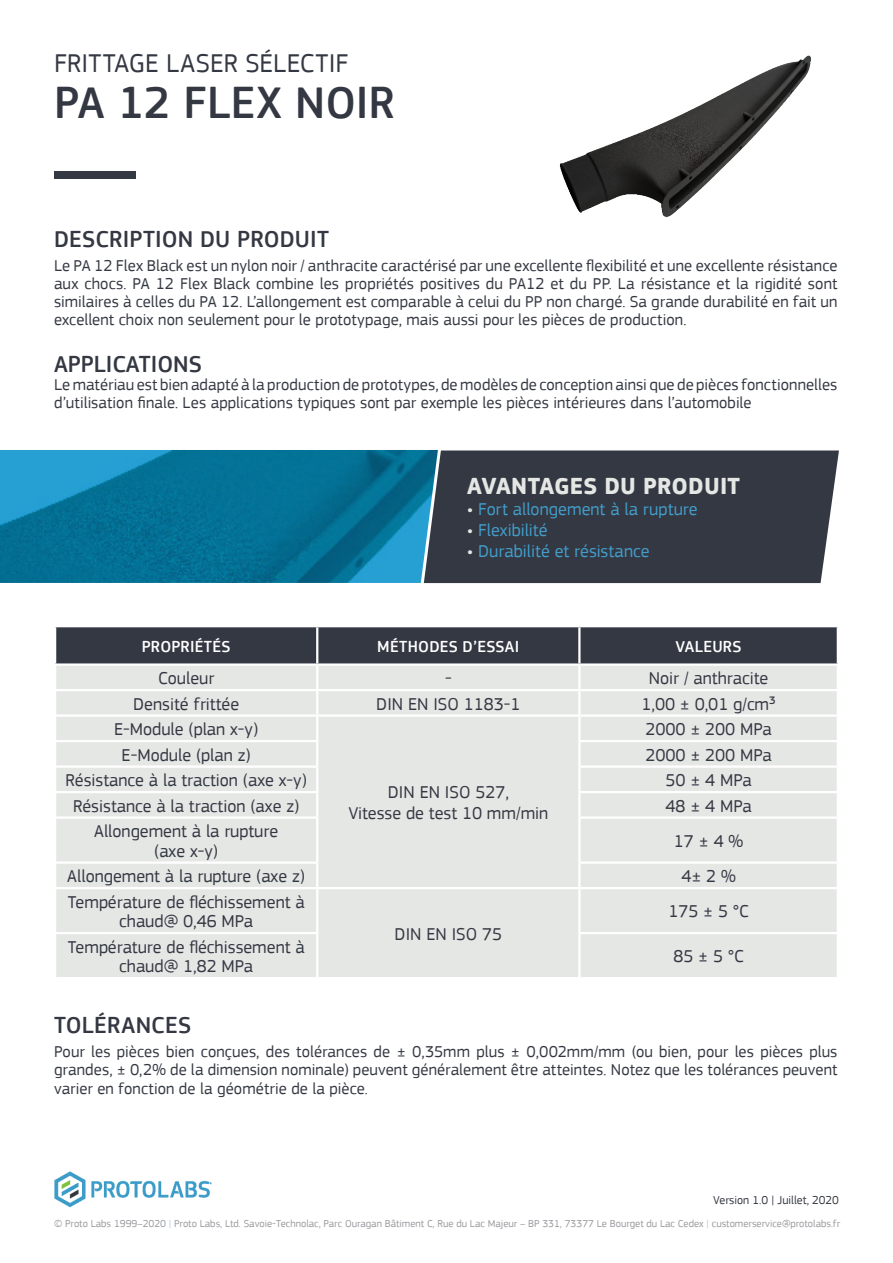
<style>
.page{position:relative;width:893px;height:1263px;background:#fff}
.page>*{position:absolute;margin:0;border:0;box-sizing:border-box;transform-origin:0 0}
.t1{font:500 46.5px "PF Square Sans Pro";color:#343842}
.t2{font:27px "PF Square Sans Pro";letter-spacing:.005em;color:#343842}
.t3{font:500 24px "PF Square Sans Pro";letter-spacing:.005em;color:#343842}
.t4{font:700 24px "PF Square Sans Pro";letter-spacing:.005em;color:#e5e7e5}
.t5{font:18px/19.5px "PF Square Sans Pro";color:#343842;text-align:center}
.t6{font:18px "PF Square Sans Pro";letter-spacing:.005em;color:#429dca}
.t7{font:16.5px/18px "PF Square Sans Pro";letter-spacing:.01em;color:#343842;text-align:justify}
.t8{font:500 16.5px "PF Square Sans Pro";letter-spacing:.02em;color:#fff}
.t9{font:12px "PF Square Sans Pro";color:#343842}
.t10{font:10.5px "PF Square Sans Pro";color:#9a9ba0}
.s1{font-weight:500;color:#e5e7e5}
.s2{color:#a0cee4}
</style>
<div class="page">
<img style="left:560px;top:55px;width:251px;height:162px">
<div style="left:54px;top:171px;width:81px;height:7px;background:#343842"></div>
<img style="left:54px;top:1171px;width:157px;height:36px">
<div style="left:443px;top:450px;width:396px;height:133px;background:#343842"></div>
<svg style="left:0;top:450px;width:443px;height:134px;background:#0d779d"></svg>
<div style="left:56px;top:627px;width:781px;height:36px;background:#343842"></div>
<div style="left:56px;top:666px;width:781px;height:311px;background:#e5e7e5"></div>
<hr style="left:316px;top:627px;width:2px;height:36px;background:#fff">
<hr style="left:578px;top:627px;width:2px;height:36px;background:#fff">
<hr style="left:316px;top:666px;width:2px;height:23px;background:#fff">
<hr style="left:578px;top:666px;width:2px;height:23px;background:#fff">
<hr style="left:54px;top:689px;width:263px;height:2px;background:#fff">
<hr style="left:317px;top:689px;width:262px;height:2px;background:#fff">
<hr style="left:316px;top:691px;width:2px;height:23px;background:#fff">
<hr style="left:579px;top:689px;width:260px;height:2px;background:#fff">
<hr style="left:578px;top:691px;width:2px;height:23px;background:#fff">
<hr style="left:54px;top:714px;width:263px;height:3px;background:#fff">
<hr style="left:317px;top:714px;width:262px;height:3px;background:#fff">
<hr style="left:316px;top:717px;width:2px;height:23px;background:#fff">
<hr style="left:579px;top:714px;width:260px;height:3px;background:#fff">
<hr style="left:578px;top:717px;width:2px;height:23px;background:#fff">
<hr style="left:54px;top:740px;width:264px;height:2px;background:#fff">
<hr style="left:316px;top:742px;width:2px;height:23px;background:#fff">
<hr style="left:578px;top:740px;width:261px;height:2px;background:#fff">
<hr style="left:578px;top:742px;width:2px;height:23px;background:#fff">
<hr style="left:54px;top:765px;width:264px;height:3px;background:#fff">
<hr style="left:316px;top:768px;width:2px;height:23px;background:#fff">
<hr style="left:578px;top:765px;width:261px;height:3px;background:#fff">
<hr style="left:578px;top:768px;width:2px;height:23px;background:#fff">
<hr style="left:54px;top:791px;width:264px;height:2px;background:#fff">
<hr style="left:316px;top:793px;width:2px;height:23px;background:#fff">
<hr style="left:578px;top:791px;width:261px;height:2px;background:#fff">
<hr style="left:578px;top:793px;width:2px;height:23px;background:#fff">
<hr style="left:54px;top:816px;width:264px;height:3px;background:#fff">
<hr style="left:316px;top:819px;width:2px;height:42px;background:#fff">
<hr style="left:578px;top:816px;width:261px;height:3px;background:#fff">
<hr style="left:578px;top:819px;width:2px;height:42px;background:#fff">
<hr style="left:54px;top:861px;width:264px;height:3px;background:#fff">
<hr style="left:316px;top:864px;width:2px;height:23px;background:#fff">
<hr style="left:578px;top:861px;width:261px;height:3px;background:#fff">
<hr style="left:578px;top:864px;width:2px;height:23px;background:#fff">
<hr style="left:54px;top:887px;width:263px;height:2px;background:#fff">
<hr style="left:317px;top:887px;width:262px;height:2px;background:#fff">
<hr style="left:316px;top:889px;width:2px;height:43px;background:#fff">
<hr style="left:579px;top:887px;width:260px;height:2px;background:#fff">
<hr style="left:578px;top:889px;width:2px;height:43px;background:#fff">
<hr style="left:54px;top:932px;width:264px;height:2px;background:#fff">
<hr style="left:316px;top:934px;width:2px;height:43px;background:#fff">
<hr style="left:578px;top:932px;width:261px;height:2px;background:#fff">
<hr style="left:578px;top:934px;width:2px;height:43px;background:#fff">
<p class="t2" style="left:54px;top:47px;width:296px">FRITTAGE LASER SÉLECTIF</p>
<p class="t1" style="left:54px;top:76px;width:342px">PA 12 FLEX NOIR</p>
<p class="t3" style="left:54px;top:225px;width:276px">DESCRIPTION DU PRODUIT</p>
<p class="t7" style="left:54px;top:257px;width:785px">Le PA 12 Flex Black est un nylon noir / anthracite caractérisé par une excellente flexibilité et une excellente résistance aux chocs. PA 12 Flex Black combine les propriétés positives du PA12 et du PP. La résistance et la rigidité sont similaires à celles du PA 12. L’allongement est comparable à celui du PP non chargé. Sa grande durabilité en fait un excellent choix non seulement pour le prototypage, mais aussi pour les pièces de production.</p>
<p class="t3" style="left:54px;top:350px;width:149px">APPLICATIONS</p>
<p class="t7" style="left:54px;top:376px;width:785px">Le matériau est bien adapté à la production de prototypes, de modèles de conception ainsi que de pièces fonctionnelles d’utilisation finale. Les applications typiques sont par exemple les pièces intérieures dans l’automobile</p>
<p class="t4" style="left:467px;top:471px;width:274px">AVANTAGES DU PRODUIT</p>
<p class="t6" style="left:467px;top:498px;width:232px"><span class="s1">•</span> Fort allongement à la rupture</p>
<p class="t6" style="left:467px;top:519px;width:82px"><span class="s1">•</span> Flexibilité</p>
<p class="t6" style="left:467px;top:540px;width:184px"><span class="s1">•</span> Durabilité et résistance</p>
<p class="t8" style="left:142px;top:636px;width:90px">PROPRIÉTÉS</p>
<p class="t8" style="left:377px;top:636px;width:144px">MÉTHODES D’ESSAI</p>
<p class="t8" style="left:676px;top:636px;width:68px">VALEURS</p>
<p class="t5" style="left:158px;top:668px;width:58px">Couleur</p>
<p class="t5" style="left:445px;top:668px;width:8px">-</p>
<p class="t5" style="left:649px;top:668px;width:121px">Noir / anthracite</p>
<p class="t5" style="left:133px;top:694px;width:108px">Densité frittée</p>
<p class="t5" style="left:376px;top:694px;width:146px">DIN EN ISO 1183-1</p>
<p class="t5" style="left:641px;top:694px;width:136px">1,00 ± 0,01 g/cm³</p>
<p class="t5" style="left:114px;top:719px;width:146px">E-Module (plan x-y)</p>
<p class="t5" style="left:645px;top:719px;width:128px">2000 ± 200 MPa</p>
<p class="t5" style="left:122px;top:745px;width:131px">E-Module (plan z)</p>
<p class="t5" style="left:645px;top:745px;width:128px">2000 ± 200 MPa</p>
<p class="t5" style="left:65px;top:770px;width:243px">Résistance à la traction (axe x-y)</p>
<p class="t5" style="left:665px;top:770px;width:88px">50 ± 4 MPa</p>
<p class="t5" style="left:73px;top:796px;width:228px">Résistance à la traction (axe z)</p>
<p class="t5" style="left:665px;top:796px;width:88px">48 ± 4 MPa</p>
<p class="t5" style="left:94px;top:821px;width:185px">Allongement à la rupture (axe x-y)</p>
<p class="t5" style="left:674px;top:831px;width:71px">17 ± 4 %</p>
<p class="t5" style="left:67px;top:866px;width:239px">Allongement à la rupture (axe z)</p>
<p class="t5" style="left:681px;top:866px;width:56px">4± 2 %</p>
<p class="t5" style="left:68px;top:892px;width:239px">Température de fléchissement à chaud@ 0,46 MPa</p>
<p class="t5" style="left:395px;top:924px;width:109px">DIN EN ISO 75</p>
<p class="t5" style="left:348px;top:781px;width:201px;line-height:21.6px">DIN EN ISO 527,<br>Vitesse de test 10 mm/min</p>
<p class="t5" style="left:668px;top:902px;width:82px">175 ± 5 °C</p>
<p class="t5" style="left:68px;top:937px;width:239px">Température de fléchissement à chaud@ 1,82 MPa</p>
<p class="t5" style="left:673px;top:947px;width:72px">85 ± 5 °C</p>
<p class="t3" style="left:54px;top:1011px;width:139px">TOLÉRANCES</p>
<p class="t7" style="left:54px;top:1043px;width:785px">Pour les pièces bien conçues, des tolérances de ± 0,35mm plus ± 0,002mm/mm (ou bien, pour les pièces plus grandes, ± 0,2% de la dimension nominale) peuvent généralement être atteintes. Notez que les tolérances peuvent varier en fonction de la géométrie de la pièce.</p>
<p class="t9" style="left:713px;top:1192px;width:127px">Version 1.0 | Juillet, 2020</p>
<p class="t10" style="left:54px;top:1217px;width:788px">© Proto Labs 1999–2020 <span class="s2">|</span> Proto Labs, Ltd. Savoie-Technolac, Parc Ouragan Bâtiment C, Rue du Lac Majeur – BP 331, 73377 Le Bourget du Lac Cedex <span class="s2">|</span> customerservice@protolabs.fr</p>
</div>
